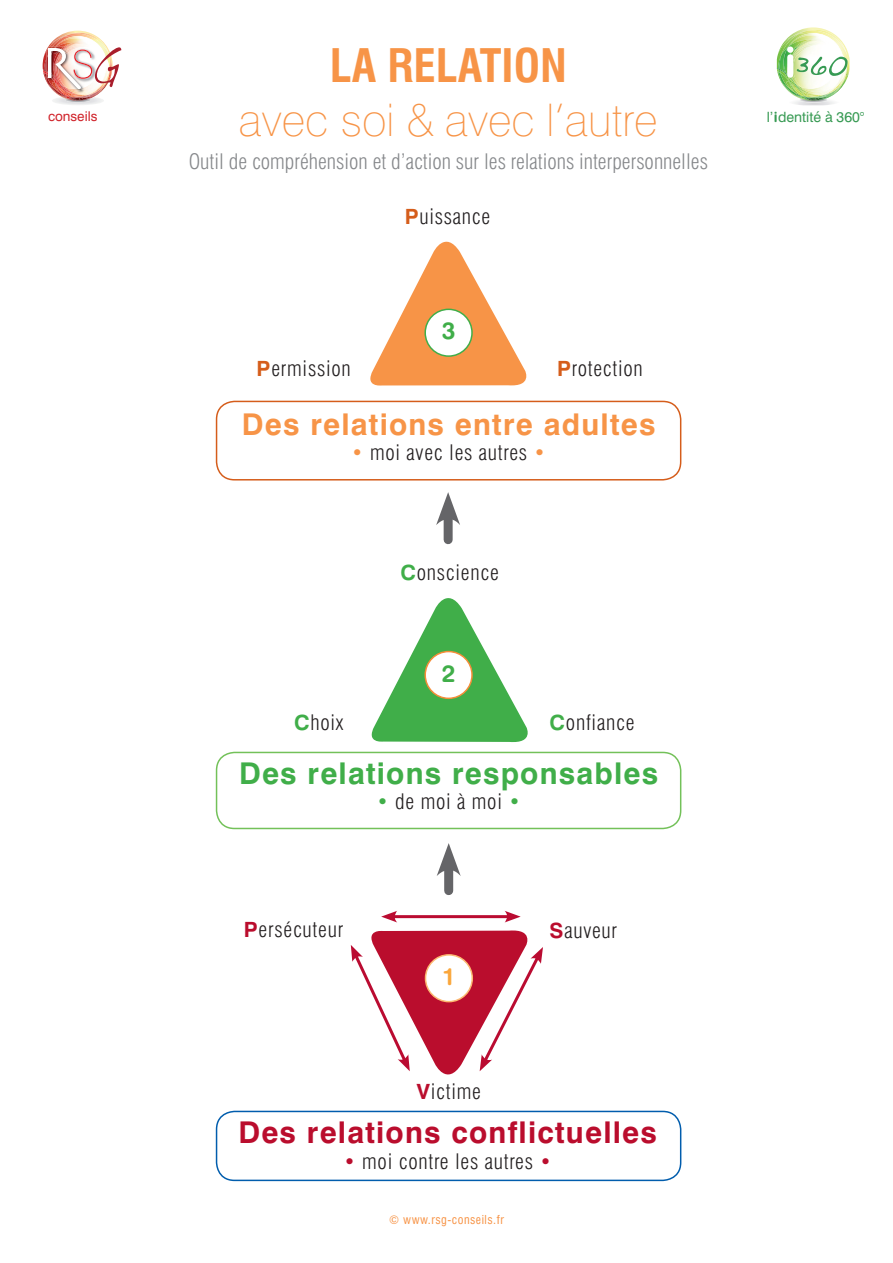
<style>
.page{position:relative;width:893px;height:1263px;background:#fff}
.page>*{position:absolute;margin:0;border:0;box-sizing:border-box;transform-origin:0 0}
.t1{font:100 45px "Swiss 721 BT";color:#f79447}
.t2{font:700 condensed 45px "Swiss 721 BT";color:#f79447}
.t3{font:700 30px "Swiss 721 BT";letter-spacing:.04em;color:#ba0d2d}
.t4{font:700 30px "Swiss 721 BT";letter-spacing:.04em;color:#f79447}
.t5{font:700 30px "Swiss 721 BT";letter-spacing:.04em;color:#40ae49}
.t6{font:24px "Swiss 721 BT Bold Rounded";color:#40ae49}
.t7{font:24px "Swiss 721 BT Bold Rounded";color:#faa63b}
.t8{font:300 condensed 21px "Swiss 721 BT";letter-spacing:.035em;color:#231f20}
.t9{font:300 condensed 21px "Swiss 721 BT";color:#86888b}
.t10{font:14.1px "Swiss 721 BT";color:#379a53}
.t11{font:13.5px "Swiss 721 BT";color:#d02129}
.t12{font:condensed 12px "Swiss 721 BT";letter-spacing:.04em;color:#f79447}
.s1{font-family:"Swiss 721 BT Bold Rounded"}
.s2{font-weight:700;font-stretch:normal;color:#d55d1b}
.s3{color:#f79447}
.s4{font-weight:700;font-stretch:normal;color:#40ae49}
.s5{color:#40ae49}
.s6{font-weight:700;font-stretch:normal;color:#ba0d2d}
.s7{color:#ba0d2d}
</style>
<div class="page">
<svg style="left:371px;top:598px;width:157px;height:145px"></svg>
<svg style="left:370px;top:241px;width:157px;height:145px"></svg>
<div style="left:425px;top:309px;width:47px;height:47px;background:#fff;border-radius:50%"></div>
<div style="left:424px;top:309px;width:49px;height:48px;border:2px solid #40ae49;border-radius:50%"></div>
<div style="left:444px;top:511px;width:9px;height:29px;background:#656568"></div>
<svg style="left:436px;top:492px;width:24px;height:33px"></svg>
<div style="left:444px;top:862px;width:9px;height:29px;background:#656568"></div>
<svg style="left:437px;top:843px;width:24px;height:33px"></svg>
<div style="left:425px;top:651px;width:47px;height:47px;background:#fff;border-radius:50%"></div>
<div style="left:424px;top:651px;width:49px;height:48px;border:2px solid #f68d38;border-radius:50%"></div>
<div style="left:216px;top:401px;width:465px;height:79px;border:2px solid #d55d1b;border-radius:18px"></div>
<div style="left:216px;top:752px;width:465px;height:77px;border:2px solid #73c159;border-radius:18px"></div>
<div style="left:216px;top:1111px;width:465px;height:70px;border:2px solid #015dad;border-radius:18px"></div>
<img style="left:798px;top:27px;width:52px;height:45px">
<img style="left:794px;top:31px;width:55px;height:45px">
<img style="left:806px;top:30px;width:41px;height:1px">
<img style="left:799px;top:31px;width:49px;height:8px">
<img style="left:837px;top:33px;width:5px;height:6px">
<img style="left:788px;top:33px;width:49px;height:6px">
<img style="left:789px;top:36px;width:40px;height:3px">
<img style="left:800px;top:101px;width:27px;height:2px">
<svg style="left:777px;top:39px;width:71px;height:62px"></svg>
<img style="left:63px;top:31px;width:27px;height:3px">
<img style="left:70px;top:33px;width:22px;height:1px">
<img style="left:64px;top:34px;width:32px;height:2px">
<img style="left:56px;top:36px;width:44px;height:3px">
<img style="left:65px;top:101px;width:26px;height:1px">
<img style="left:43px;top:39px;width:78px;height:62px">
<svg style="left:351px;top:930px;width:192px;height:145px"></svg>
<hr style="left:392px;top:915px;width:118px;height:3px;background:#ba0b31">
<svg style="left:505px;top:911px;width:16px;height:11px"></svg>
<svg style="left:381px;top:911px;width:16px;height:11px"></svg>
<h1 class="t2" style="left:330px;top:38px;width:239px">LA RELATION</h1>
<h1 class="t1" style="left:239px;top:92px;width:420px">avec soi &amp; avec l’autre</h1>
<p class="t9" style="left:189px;top:149px;width:521px">Outil de compréhension et d’action sur les relations interpersonnelles</p>
<p class="t11" style="left:48px;top:108px;width:51px">conseils</p>
<p class="t10" style="left:767px;top:109px;width:99px">l’<span class="s1">i</span>dentité à 360°</p>
<p class="t8" style="left:405px;top:204px;width:87px"><span class="s2">P</span>uissance</p>
<p class="t6" style="left:442px;top:316px;width:15px">3</p>
<p class="t8" style="left:257px;top:356px;width:96px"><span class="s2">P</span>ermission</p>
<p class="t8" style="left:557px;top:356px;width:87px"><span class="s2">P</span>rotection</p>
<h2 class="t4" style="left:242px;top:406px;width:415px">Des relations entre adultes</h2>
<p class="t8" style="left:351px;top:440px;width:196px"><span class="s3">•</span> moi avec les autres <span class="s3">•</span></p>
<p class="t8" style="left:400px;top:560px;width:100px"><span class="s4">C</span>onscience</p>
<p class="t6" style="left:442px;top:658px;width:15px">2</p>
<p class="t8" style="left:294px;top:710px;width:51px"><span class="s4">C</span>hoix</p>
<p class="t8" style="left:550px;top:710px;width:86px"><span class="s4">C</span>onfiance</p>
<h2 class="t5" style="left:239px;top:755px;width:421px">Des relations responsables</h2>
<p class="t8" style="left:376px;top:789px;width:146px"><span class="s5">•</span> de moi à moi <span class="s5">•</span></p>
<p class="t8" style="left:244px;top:916px;width:101px"><span class="s6">P</span>ersécuteur</p>
<p class="t8" style="left:550px;top:917px;width:69px"><span class="s6">S</span>auveur</p>
<p class="t7" style="left:442px;top:961px;width:15px">1</p>
<p class="t8" style="left:417px;top:1078px;width:65px"><span class="s6">V</span>ictime</p>
<h2 class="t3" style="left:238px;top:1114px;width:420px">Des relations conflictuelles</h2>
<p class="t8" style="left:343px;top:1148px;width:210px"><span class="s7">•</span> moi contre les autres <span class="s7">•</span></p>
<p class="t12" style="left:389px;top:1212px;width:116px">© www.rsg-conseils.fr</p>
</div>
